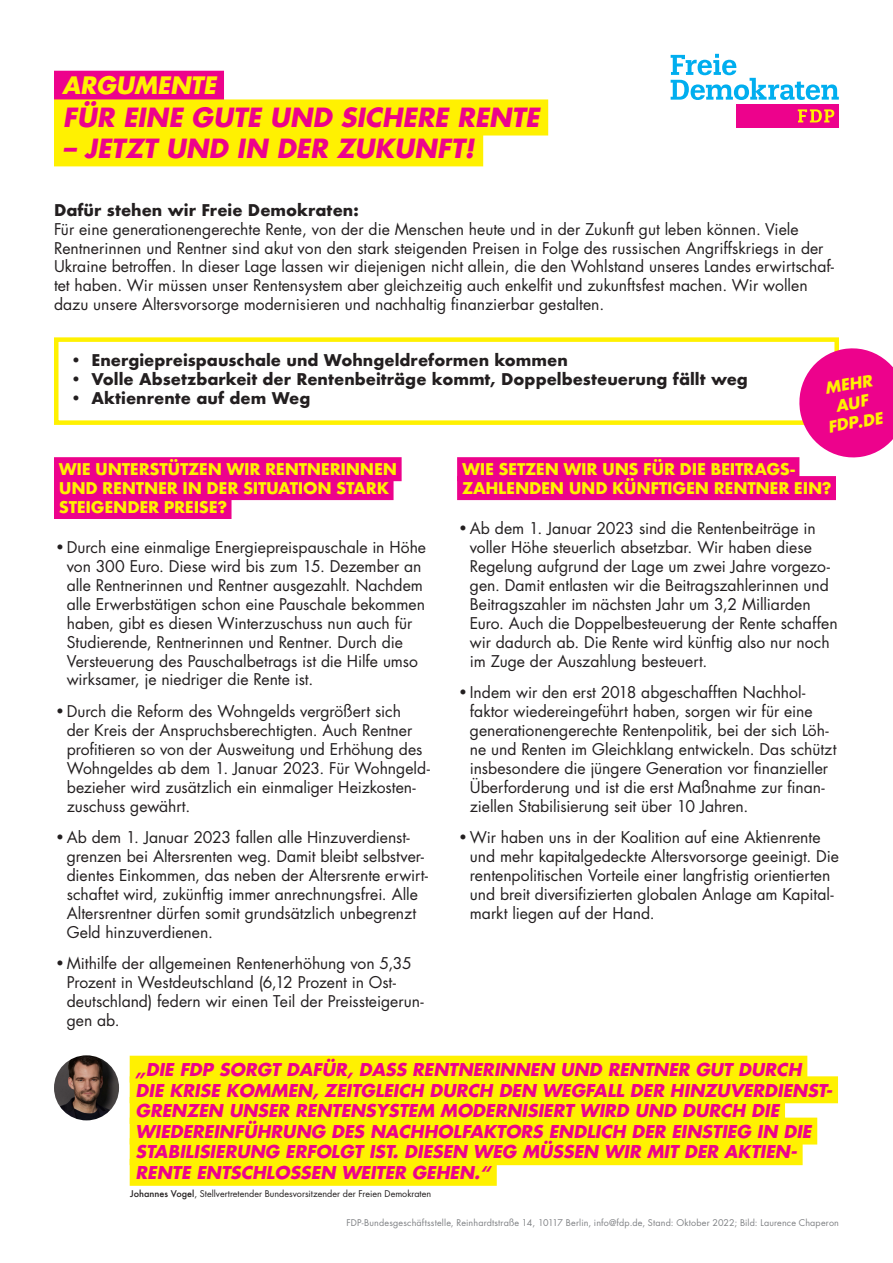
<style>
.page{position:relative;width:893px;height:1263px;background:#fff}
.page>*{position:absolute;margin:0;border:0;box-sizing:border-box;transform-origin:0 0}
.t1{font:italic 700 25.8px "Futura Std";color:#ed028c}
.t2{font:italic 700 23.4px "Futura Std";color:#fff101}
.t3{font:italic 700 17.25px/20.7px "Futura Std";color:#ed028c}
.t4{font:15.75px/18.9px "Futura LT Pro";color:#231f20}
.t5{font:700 15.75px "Futura";color:#231f20}
.t6{font:700 15.75px/18.9px "Futura";letter-spacing:-.02em;color:#fff101}
.t7{font:italic 700 15.6px/19.4px "Futura LT Pro";color:#fff101;text-align:center}
.t8{font:9px "Futura LT Pro";letter-spacing:.02em;color:#808285}
.t9{font:9px "Futura LT Pro";color:#231f20}
.s1{font-family:"Futura";font-weight:500}
</style>
<div class="page">
<div style="left:54px;top:71px;width:170px;height:29px;background:#ed028c"></div>
<div style="left:54px;top:99px;width:494px;height:37px;background:#fff101"></div>
<div style="left:54px;top:130px;width:429px;height:36px;background:#fff101"></div>
<svg style="left:671px;top:54px;width:168px;height:46px"></svg>
<div style="left:736px;top:105px;width:103px;height:23px;background:#ed028c"></div>
<svg style="left:798px;top:109px;width:36px;height:13px"></svg>
<div style="left:54px;top:457px;width:348px;height:24px;background:#ed028c"></div>
<div style="left:54px;top:476px;width:340px;height:24px;background:#ed028c"></div>
<div style="left:54px;top:495px;width:178px;height:24px;background:#ed028c"></div>
<div style="left:457px;top:457px;width:342px;height:24px;background:#ed028c"></div>
<div style="left:457px;top:476px;width:379px;height:24px;background:#ed028c"></div>
<div style="left:54px;top:337px;width:785px;height:88px;border:4px solid #fff101"></div>
<div style="left:130px;top:1056px;width:677px;height:27px;background:#fff101"></div>
<div style="left:130px;top:1076px;width:708px;height:27px;background:#fff101"></div>
<div style="left:130px;top:1097px;width:655px;height:27px;background:#fff101"></div>
<div style="left:130px;top:1117px;width:687px;height:27px;background:#fff101"></div>
<div style="left:130px;top:1138px;width:673px;height:27px;background:#fff101"></div>
<div style="left:130px;top:1159px;width:367px;height:27px;background:#fff101"></div>
<img style="left:54px;top:1055px;width:65px;height:65px;border-radius:33px">
<svg style="left:795px;top:344px;width:98px;height:118px"></svg>
<h2 class="t2" style="left:62px;top:69px;width:155px">ARGUMENTE</h2>
<h1 class="t1" style="left:63px;top:100px;width:478px">FÜR EINE GUTE UND SICHERE RENTE</h1>
<h1 class="t1" style="left:63px;top:131px;width:413px">– JETZT UND IN DER ZUKUNFT!</h1>
<p class="t5" style="left:54px;top:198px;width:306px">Dafür stehen wir Freie Demokraten:</p>
<p class="t4" style="left:54px;top:219px;width:782px">Für eine generationengerechte Rente, von der die Menschen heute und in der Zukunft gut leben können. Viele Rentnerinnen und Rentner sind akut von den stark steigenden Preisen in Folge des russischen Angriffskriegs in der Ukraine betroffen. In dieser Lage lassen wir diejenigen nicht allein, die den Wohlstand unseres Landes erwirtschaf&shy;tet haben. Wir müssen unser Rentensystem aber gleichzeitig auch enkelfit und zukunftsfest machen. Wir wollen dazu unsere Altersvorsorge modernisieren und nachhaltig finanzierbar gestalten.</p>
<p class="t5" style="left:70px;top:349px;width:499px">• Energiepreispauschale und Wohngeldreformen kommen</p>
<p class="t5" style="left:70px;top:368px;width:679px">• Volle Absetzbarkeit der Rentenbeiträge kommt, Doppelbesteuerung fällt weg</p>
<p class="t5" style="left:70px;top:387px;width:242px">• Aktienrente auf dem Weg</p>
<p class="t7" style="left:819px;top:379px;width:57px;rotate:-10deg">MEHR<br>AUF<br>FDP.DE</p>
<p class="t6" style="left:59px;top:460px;width:340px">WIE UNTERSTÜTZEN WIR RENTNERINNEN<br>UND RENTNER IN DER SITUATION STARK<br>STEIGENDER PREISE?</p>
<p class="t4" style="left:67px;top:538px;width:361px;text-indent:-13px"><span class="s1">•</span>Durch eine einmalige Energiepreispauschale in Höhe von 300 Euro. Diese wird bis zum 15. Dezember an alle Rentnerinnen und Rentner ausgezahlt. Nachdem alle Erwerbstätigen schon eine Pauschale bekommen haben, gibt es diesen Winterzuschuss nun auch für Studierende, Rentnerinnen und Rentner. Durch die Versteuerung des Pauschalbetrags ist die Hilfe umso wirksamer, je niedriger die Rente ist.</p>
<p class="t4" style="left:67px;top:702px;width:365px;text-indent:-13px"><span class="s1">•</span>Durch die Reform des Wohngelds vergrößert sich<br>der Kreis der Anspruchsberechtigten. Auch Rentner profitieren so von der Ausweitung und Erhöhung des Wohngeldes ab dem 1. Januar 2023. Für Wohngeld&shy;bezieher wird zusätzlich ein einmaliger Heizkosten&shy;zuschuss gewährt.</p>
<p class="t4" style="left:67px;top:828px;width:363px;text-indent:-13px"><span class="s1">•</span>Ab dem 1. Januar 2023 fallen alle Hinzuverdienst&shy;grenzen bei Altersrenten weg. Damit bleibt selbstver&shy;dientes Einkommen, das neben der Altersrente erwirt&shy;schaftet wird, zukünftig immer anrechnungsfrei. Alle Altersrentner dürfen somit grundsätzlich unbegrenzt Geld hinzuverdienen.</p>
<p class="t4" style="left:67px;top:954px;width:358px;text-indent:-13px"><span class="s1">•</span>Mithilfe der allgemeinen Rentenerhöhung von 5,35<br>Prozent in Westdeutschland (6,12 Prozent in Ost&shy;deutschland) federn wir einen Teil der Preissteigerun&shy;gen ab.</p>
<p class="t6" style="left:462px;top:460px;width:371px">WIE SETZEN WIR UNS FÜR DIE BEITRAGS-<br>ZAHLENDEN UND KÜNFTIGEN RENTNER EIN?</p>
<p class="t4" style="left:470px;top:519px;width:369px;text-indent:-13px"><span class="s1">•</span>Ab dem 1. Januar 2023 sind die Rentenbeiträge in voller Höhe steuerlich absetzbar. Wir haben diese Regelung aufgrund der Lage um zwei Jahre vorgezo&shy;gen. Damit entlasten wir die Beitragszahlerinnen und Beitragszahler im nächsten Jahr um 3,2 Milliarden Euro. Auch die Doppelbesteuerung der Rente schaffen wir dadurch ab. Die Rente wird künftig also nur noch im Zuge der Auszahlung besteuert.</p>
<p class="t4" style="left:470px;top:683px;width:368px;text-indent:-13px"><span class="s1">•</span>Indem wir den erst 2018 abgeschafften Nachhol&shy;faktor wiedereingeführt haben, sorgen wir für eine generationengerechte Rentenpolitik, bei der sich Löh&shy;ne und Renten im Gleichklang entwickeln. Das schützt insbesondere die jüngere Generation vor finanzieller Überforderung und ist die erst Maßnahme zur finan&shy;ziellen Stabilisierung seit über 10 Jahren.</p>
<p class="t4" style="left:470px;top:828px;width:370px;text-indent:-13px"><span class="s1">•</span>Wir haben uns in der Koalition auf eine Aktienrente und mehr kapitalgedeckte Altersvorsorge geeinigt. Die rentenpolitischen Vorteile einer langfristig orientierten und breit diversifizierten globalen Anlage am Kapital&shy;markt liegen auf der Hand.</p>
<p class="t3" style="left:136px;top:1059px;width:698px">„DIE FDP SORGT DAFÜR, DASS RENTNERINNEN UND RENTNER GUT DURCH DIE KRISE KOMMEN, ZEITGLEICH DURCH DEN WEGFALL DER HINZUVERDIENST-GRENZEN UNSER RENTENSYSTEM MODERNISIERT WIRD UND DURCH DIE WIEDEREINFÜHRUNG DES NACHHOLFAKTORS ENDLICH DER EINSTIEG IN DIE STABILISIERUNG ERFOLGT IST. DIESEN WEG MÜSSEN WIR MIT DER AKTIEN-RENTE ENTSCHLOSSEN WEITER GEHEN.“</p>
<p class="t9" style="left:130px;top:1187px;width:303px"><span class="s1">Johannes Vogel</span>, Stellvertretender Bundesvorsitzender der Freien Demokraten</p>
<p class="t8" style="left:347px;top:1216px;width:494px">FDP-Bundesgeschäftsstelle, Reinhardtstraße 14, 10117 Berlin, info@fdp.de, Stand: Oktober 2022; Bild: Laurence Chaperon</p>
</div>
